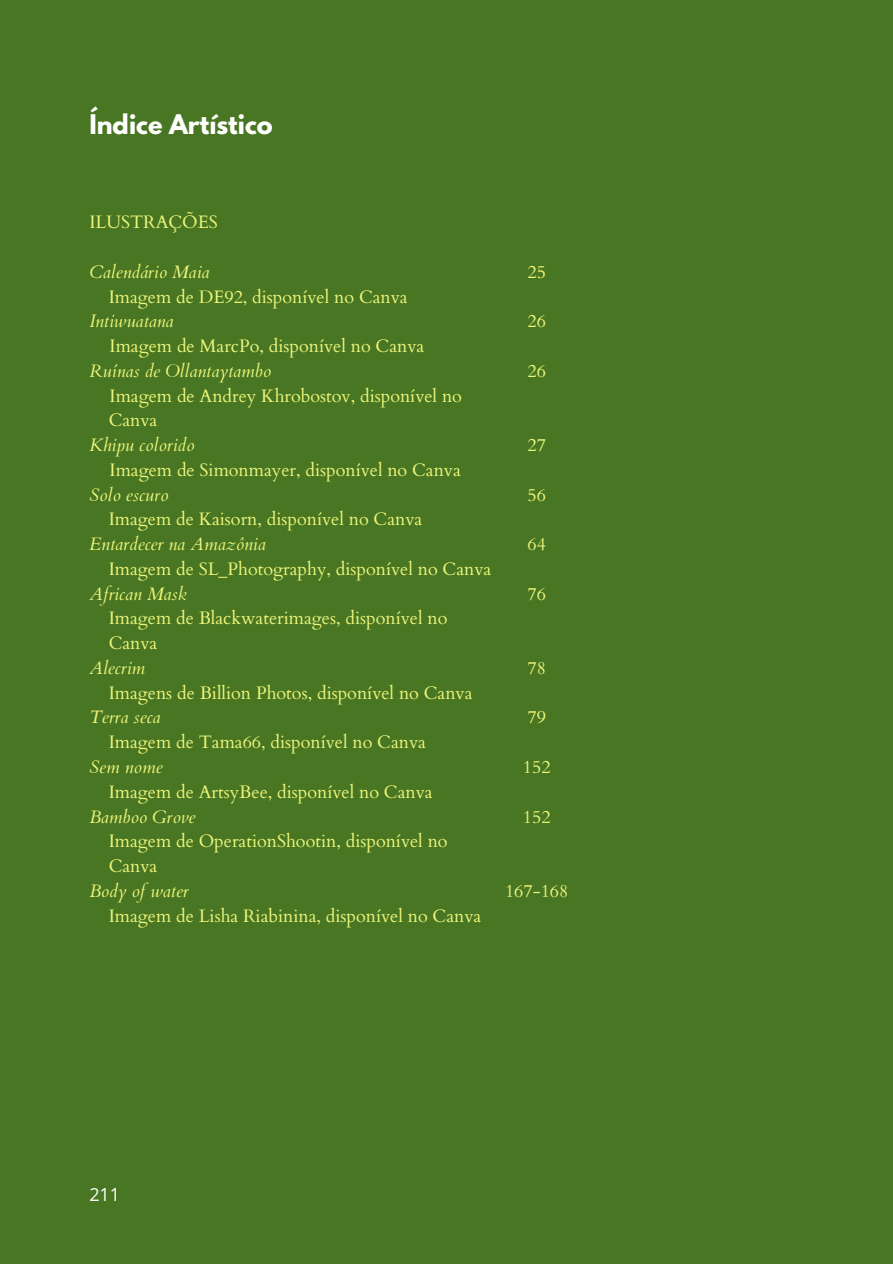
<style>
.page{position:relative;width:893px;height:1264px;background:#fff}
.page>*{position:absolute;margin:0;border:0;box-sizing:border-box;transform-origin:0 0}
.t1{font:700 24px "League Spartan";color:#fff}
.t2{font:18px/24.8px "Cardo";color:#edf67d}
.t3{font:italic 18px "Cardo";color:#edf67d}
.t4{font:18px "Open Sans";color:#fff}
</style>
<div class="page">
<div style="left:0;top:0;width:892px;height:1263px;background:#497622"></div>
<h1 class="t1" style="left:89px;top:112px;width:185px">Índice Artístico</h1>
<p class="t2" style="left:89px;top:210px;width:130px">ILUSTRAÇÕES</p>
<p class="t3" style="left:89px;top:260px;width:122px">Calendário Maia</p>
<p class="t2" style="left:109px;top:284px;width:300px">Imagem de DE92, disponível no Canva</p>
<p class="t3" style="left:89px;top:309px;width:86px">Intiwuatana</p>
<p class="t2" style="left:110px;top:334px;width:316px">Imagem de MarcPo, disponível no Canva</p>
<p class="t3" style="left:89px;top:359px;width:183px">Ruínas de Ollantaytambo</p>
<p class="t2" style="left:109px;top:383px;width:355px">Imagem de Andrey Khrobostov, disponível no<br>Canva</p>
<p class="t3" style="left:89px;top:433px;width:107px">Khipu colorido</p>
<p class="t2" style="left:110px;top:458px;width:353px">Imagem de Simonmayer, disponível no Canva</p>
<p class="t3" style="left:89px;top:483px;width:81px">Solo escuro</p>
<p class="t2" style="left:109px;top:507px;width:315px">Imagem de Kaisorn, disponível no Canva</p>
<p class="t3" style="left:89px;top:532px;width:178px">Entardecer na Amazônia</p>
<p class="t2" style="left:109px;top:557px;width:384px">Imagem de SL_Photography, disponível no Canva</p>
<p class="t3" style="left:89px;top:582px;width:99px">African Mask</p>
<p class="t2" style="left:109px;top:606px;width:340px">Imagem de Blackwaterimages, disponível no<br>Canva</p>
<p class="t3" style="left:89px;top:656px;width:57px">Alecrim</p>
<p class="t2" style="left:109px;top:680px;width:365px">Imagens de Billion Photos, disponível no Canva</p>
<p class="t3" style="left:89px;top:705px;width:73px">Terra seca</p>
<p class="t2" style="left:109px;top:730px;width:319px">Imagem de Tama66, disponível no Canva</p>
<p class="t3" style="left:89px;top:755px;width:75px">Sem nome</p>
<p class="t2" style="left:109px;top:779px;width:325px">Imagem de ArtsyBee, disponível no Canva</p>
<p class="t3" style="left:89px;top:804px;width:108px">Bamboo Grove</p>
<p class="t2" style="left:109px;top:829px;width:340px">Imagem de OperationShootin, disponível no<br>Canva</p>
<p class="t3" style="left:89px;top:879px;width:101px">Body of water</p>
<p class="t2" style="left:109px;top:903px;width:374px">Imagem de Lisha Riabinina, disponível no Canva</p>
<p class="t2" style="left:527px;top:260px;width:20px">25</p>
<p class="t2" style="left:527px;top:309px;width:20px">26</p>
<p class="t2" style="left:527px;top:359px;width:20px">26</p>
<p class="t2" style="left:527px;top:433px;width:20px">27</p>
<p class="t2" style="left:527px;top:482px;width:20px">56</p>
<p class="t2" style="left:527px;top:532px;width:20px">64</p>
<p class="t2" style="left:527px;top:581px;width:20px">76</p>
<p class="t2" style="left:527px;top:656px;width:20px">78</p>
<p class="t2" style="left:527px;top:705px;width:20px">79</p>
<p class="t2" style="left:523px;top:755px;width:29px">152</p>
<p class="t2" style="left:523px;top:804px;width:29px">152</p>
<p class="t2" style="left:505px;top:878px;width:65px">167-168</p>
<p class="t4" style="left:89px;top:1181px;width:32px">211</p>
</div>
